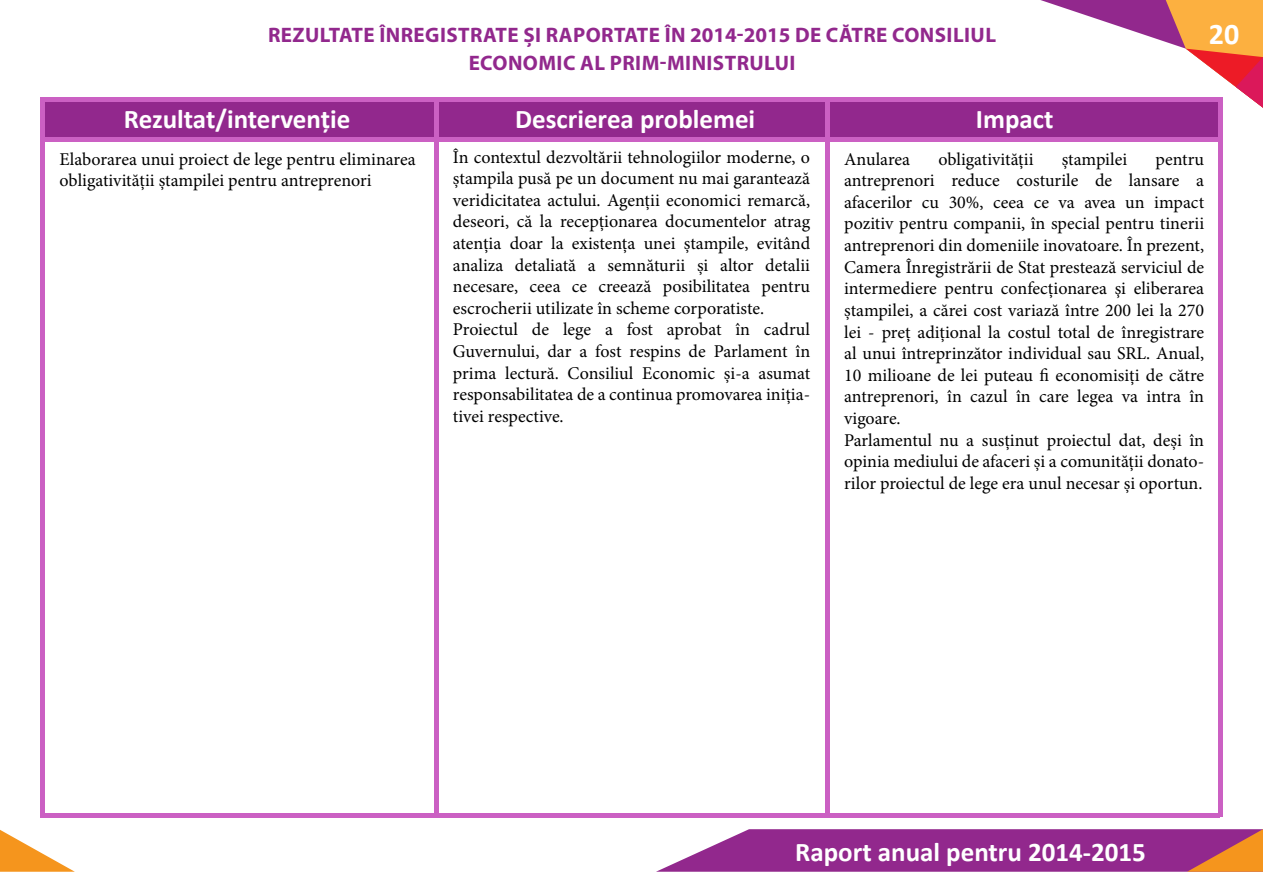
<style>
.page{position:relative;width:1263px;height:893px;background:#fff}
.page>*{position:absolute;margin:0;border:0;box-sizing:border-box;transform-origin:0 0}
.t1{font:700 30px "Calibri";color:#fff}
.t2{font:700 27px "Calibri";color:#fff}
.t3{font:700 21px "Myriad Pro";letter-spacing:.02em;color:#92288d}
.t4{font:18px/21.6px "Minion Pro";color:#000}
</style>
<div class="page">
<div style="left:44px;top:100px;width:1176px;height:38px;background:#92288d"></div>
<div style="left:41px;top:137px;width:1181px;height:5px;background:#cb60c3"></div>
<hr style="left:41px;top:97px;width:1181px;height:4px;background:#cb60c3">
<hr style="left:41px;top:97px;width:4px;height:720px;background:#cb60c3">
<hr style="left:434px;top:99px;width:4px;height:718px;background:#cb60c3">
<hr style="left:825px;top:99px;width:4px;height:718px;background:#cb60c3">
<hr style="left:1218px;top:99px;width:4px;height:718px;background:#cb60c3">
<hr style="left:41px;top:814px;width:1179px;height:4px;background:#cb60c3">
<svg style="left:0;top:830px;width:75px;height:42px"></svg>
<svg style="left:1040px;top:0;width:223px;height:108px"></svg>
<svg style="left:656px;top:829px;width:607px;height:43px;background:#a1418f"></svg>
<p class="t3" style="left:268px;top:21px;width:729px">REZULTATE ÎNREGISTRATE ȘI RAPORTATE ÎN 2014-2015 DE CĂTRE CONSILIUL</p>
<h1 class="t1" style="left:1209px;top:14px;width:32px">20</h1>
<p class="t3" style="left:469px;top:50px;width:328px">ECONOMIC AL PRIM-MINISTRULUI</p>
<h2 class="t2" style="left:124px;top:102px;width:228px">Rezultat/intervenție</h2>
<h2 class="t2" style="left:515px;top:102px;width:242px">Descrierea problemei</h2>
<h2 class="t2" style="left:976px;top:102px;width:79px">Impact</h2>
<p class="t4" style="left:453px;top:146px;width:359px">În contextul dezvoltării tehnologiilor moderne, o ștampila pusă pe un document nu mai garantează veridicitatea actului. Agenții economici remarcă, deseori, că la recepționarea documentelor atrag atenția doar la existența unei ștampile, evitând analiza detaliată a semnăturii și altor detalii necesare, ceea ce creează posibilitatea pentru escrocherii utilizate în scheme corporatiste.<br>Proiectul de lege a fost aprobat în cadrul Guvernului, dar a fost respins de Parlament în prima lectură. Consiliul Economic și-a asumat responsabilitatea de a continua promovarea iniția&shy;tivei respective.</p>
<p class="t4" style="left:844px;top:148px;width:67px">Anularea</p>
<p class="t4" style="left:938px;top:148px;width:97px">obligativității</p>
<p class="t4" style="left:1062px;top:148px;width:67px">ștampilei</p>
<p class="t4" style="left:60px;top:148px;width:358px">Elaborarea unui proiect de lege pentru eliminarea obligativității ștampilei pentru antreprenori</p>
<p class="t4" style="left:844px;top:148px;width:362px;text-indent:311px">pentru antreprenori reduce costurile de lansare a afacerilor cu 30%, ceea ce va avea un impact pozitiv pentru companii, în special pentru tinerii antreprenori din domeniile inovatoare. În prezent, Camera Înregistrării de Stat prestează serviciul de intermediere pentru confecționarea şi eliberarea ștampilei, a cărei cost variază între 200 lei la 270 lei - preț adițional la costul total de înregistrare al unui întreprinzător individual sau SRL. Anual, 10 milioane de lei puteau fi economisiți de către antreprenori, în cazul în care legea va intra în vigoare.<br>Parlamentul nu a susținut proiectul dat, deși în opinia mediului de afaceri și a comunității donato&shy;rilor proiectul de lege era unul necesar și oportun.</p>
<h2 class="t2" style="left:795px;top:834px;width:352px">Raport anual pentru 2014-2015</h2>
</div>
